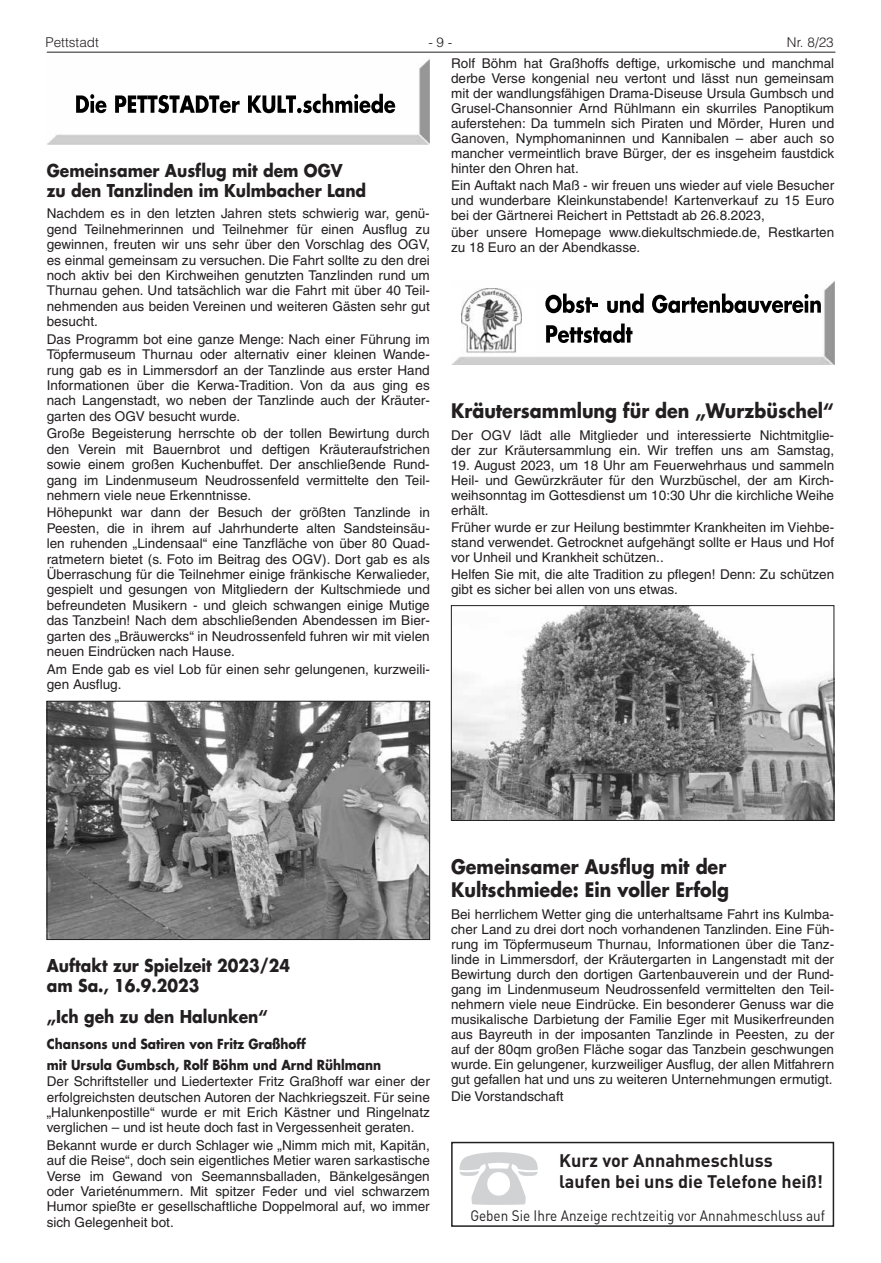
<style>
.page{position:relative;width:881px;height:1263px;background:#fff}
.page>*{position:absolute;margin:0;border:0;box-sizing:border-box;transform-origin:0 0}
.t1{font:700 19.5px/23.4px "Futura LT";color:#231f20;scale:.9 1}
.t2{font:700 18px "DIN";color:#231f20}
.t3{font:700 17.25px/20px "Futura LT";color:#231f20;scale:.9 1}
.t4{font:15px "DIN";color:#231f20;scale:.9 1}
.t5{font:13.5px/15.5px "Helvetica LT";color:#231f20;text-align:justify}
.t6{font:700 13.5px/20.7px "Futura LT";color:#231f20;scale:.9 1}
.t7{font:300 13.5px "Helvetica LT";color:#231f20}
</style>
<div class="page">
<hr style="left:47px;top:52px;width:788px;height:1px;background:#231f20">
<img style="left:451px;top:282px;width:382px;height:83px">
<div style="left:451px;top:288px;width:84px;height:66px;background:#fff"></div>
<img style="left:461px;top:288px;width:60px;height:65px">
<svg style="left:545px;top:294px;width:53px;height:19px"></svg>
<svg style="left:607px;top:294px;width:36px;height:19px"></svg>
<svg style="left:651px;top:294px;width:169px;height:19px"></svg>
<svg style="left:546px;top:323px;width:86px;height:20px"></svg>
<img style="left:453px;top:607px;width:378px;height:212px">
<div style="left:451px;top:605px;width:382px;height:216px;border:1px solid #231f20"></div>
<img style="left:47px;top:59px;width:382px;height:85px">
<svg style="left:76px;top:94px;width:30px;height:19px"></svg>
<svg style="left:115px;top:95px;width:124px;height:18px"></svg>
<svg style="left:248px;top:94px;width:147px;height:19px"></svg>
<img style="left:49px;top:703px;width:378px;height:235px">
<div style="left:47px;top:701px;width:382px;height:239px;border:1px solid #231f20"></div>
<div style="left:451px;top:1142px;width:382px;height:85px;border:2px solid #231f20"></div>
<p class="t7" style="left:45px;top:34px;width:55px">Pettstadt</p>
<p class="t7" style="left:428px;top:34px;width:26px">- 9 -</p>
<p class="t7" style="left:786px;top:34px;width:48px">Nr. 8/23</p>
<p class="t5" style="left:451px;top:56px;width:384px;line-height:15px">Rolf Böhm hat Graßhoffs deftige, urkomische und manchmal derbe Verse kongenial neu vertont und lässt nun gemeinsam mit der wandlungsfähigen Drama-Diseuse Ursula Gumbsch und Grusel-Chansonnier Arnd Rühlmann ein skurriles Panoptikum auferstehen: Da tummeln sich Piraten und Mörder, Huren und Ganoven, Nymphomaninnen und Kannibalen – aber auch so mancher vermeintlich brave Bürger, der es insgeheim faustdick hinter den Ohren hat.</p>
<p class="t5" style="left:451px;top:178px;width:384px;line-height:15px">Ein Auftakt nach Maß - wir freuen uns wieder auf viele Besucher und wunderbare Kleinkunstabende! Kartenverkauf zu 15 Euro bei der Gärtnerei Reichert in Pettstadt ab 26.8.2023,</p>
<p class="t5" style="left:451px;top:225px;width:384px;line-height:15px">über unsere Homepage www.diekultschmiede.de, Restkarten zu 18 Euro an der Abendkasse.</p>
<p class="t3" style="left:47px;top:160px;width:356px">Gemeinsamer Ausflug mit dem OGV<br>zu den Tanzlinden im Kulmbacher Land</p>
<p class="t5" style="left:47px;top:206px;width:384px">Nachdem es in den letzten Jahren stets schwierig war, genü&shy;gend Teilnehmerinnen und Teilnehmer für einen Ausflug zu gewinnen, freuten wir uns sehr über den Vorschlag des OGV, es einmal gemeinsam zu versuchen. Die Fahrt sollte zu den drei noch aktiv bei den Kirchweihen genutzten Tanzlinden rund um Thurnau gehen. Und tatsächlich war die Fahrt mit über 40 Teil&shy;nehmenden aus beiden Vereinen und weiteren Gästen sehr gut besucht.</p>
<p class="t5" style="left:47px;top:331px;width:384px">Das Programm bot eine ganze Menge: Nach einer Führung im Töpfermuseum Thurnau oder alternativ einer kleinen Wande&shy;rung gab es in Limmersdorf an der Tanzlinde aus erster Hand Informationen über die Kerwa-Tradition. Von da aus ging es nach Langenstadt, wo neben der Tanzlinde auch der Kräuter&shy;garten des OGV besucht wurde.</p>
<p class="t5" style="left:47px;top:426px;width:384px">Große Begeisterung herrschte ob der tollen Bewirtung durch den Verein mit Bauernbrot und deftigen Kräuteraufstrichen sowie einem großen Kuchenbuffet. Der anschließende Rund&shy;gang im Lindenmuseum Neudrossenfeld vermittelte den Teil&shy;nehmern viele neue Erkenntnisse.</p>
<p class="t5" style="left:47px;top:505px;width:384px">Höhepunkt war dann der Besuch der größten Tanzlinde in Peesten, die in ihrem auf Jahrhunderte alten Sandsteinsäu&shy;len ruhenden „Lindensaal“ eine Tanzfläche von über 80 Quad&shy;ratmetern bietet (s. Foto im Beitrag des OGV). Dort gab es als Überraschung für die Teilnehmer einige fränkische Kerwalieder, gespielt und gesungen von Mitgliedern der Kultschmiede und befreundeten Musikern - und gleich schwangen einige Mutige das Tanzbein! Nach dem abschließenden Abendessen im Bier&shy;garten des „Bräuwercks“ in Neudrossenfeld fuhren wir mit vielen neuen Eindrücken nach Hause.</p>
<p class="t5" style="left:47px;top:661px;width:384px">Am Ende gab es viel Lob für einen sehr gelungenen, kurzweili&shy;gen Ausflug.</p>
<h1 class="t1" style="left:451px;top:399px;width:427px">Kräutersammlung für den „Wurzbüschel“</h1>
<p class="t5" style="left:451px;top:427px;width:384px;line-height:15px">Der OGV lädt alle Mitglieder und interessierte Nichtmitglie&shy;der zur Kräutersammlung ein. Wir treffen uns am Samstag,</p>
<p class="t5" style="left:451px;top:457px;width:384px;line-height:15px">19. August 2023, um 18 Uhr am Feuerwehrhaus und sammeln Heil- und Gewürzkräuter für den Wurzbüschel, der am Kirch&shy;weihsonntag im Gottesdienst um 10:30 Uhr die kirchliche Weihe erhält.</p>
<p class="t5" style="left:451px;top:519px;width:384px;line-height:15px">Früher wurde er zur Heilung bestimmter Krankheiten im Viehbe&shy;stand verwendet. Getrocknet aufgehängt sollte er Haus und Hof vor Unheil und Krankheit schützen..</p>
<p class="t5" style="left:451px;top:566px;width:384px;line-height:15px">Helfen Sie mit, die alte Tradition zu pflegen! Denn: Zu schützen gibt es sicher bei allen von uns etwas.</p>
<p class="t3" style="left:47px;top:956px;width:272px">Auftakt zur Spielzeit 2023/24 am Sa., 16.9.2023</p>
<p class="t3" style="left:47px;top:1006px;width:247px">„Ich geh zu den Halunken“</p>
<p class="t6" style="left:47px;top:1033px;width:373px">Chansons und Satiren von Fritz Graßhoff<br>mit Ursula Gumbsch, Rolf Böhm und Arnd Rühlmann</p>
<p class="t5" style="left:47px;top:1073px;width:384px">Der Schriftsteller und Liedertexter Fritz Graßhoff war einer der erfolgreichsten deutschen Autoren der Nachkriegszeit. Für seine „Halunkenpostille“ wurde er mit Erich Kästner und Ringelnatz verglichen – und ist heute doch fast in Vergessenheit geraten.</p>
<p class="t5" style="left:47px;top:1137px;width:384px">Bekannt wurde er durch Schlager wie „Nimm mich mit, Kapitän, auf die Reise“, doch sein eigentliches Metier waren sarkastische Verse im Gewand von Seemannsballaden, Bänkelgesängen oder Varieténummern. Mit spitzer Feder und viel schwarzem Humor spießte er gesellschaftliche Doppelmoral auf, wo immer sich Gelegenheit bot.</p>
<h1 class="t1" style="left:451px;top:854px;width:310px">Gemeinsamer Ausflug mit der<br>Kultschmiede: Ein voller Erfolg</h1>
<p class="t5" style="left:451px;top:906px;width:384px;line-height:15px">Bei herrlichem Wetter ging die unterhaltsame Fahrt ins Kulmba&shy;cher Land zu drei dort noch vorhandenen Tanzlinden. Eine Füh&shy;rung im Töpfermuseum Thurnau, Informationen über die Tanz&shy;linde in Limmersdorf, der Kräutergarten in Langenstadt mit der Bewirtung durch den dortigen Gartenbauverein und der Rund&shy;gang im Lindenmuseum Neudrossenfeld vermittelten den Teil&shy;nehmern viele neue Eindrücke. Ein besonderer Genuss war die musikalische Darbietung der Familie Eger mit Musikerfreunden aus Bayreuth in der imposanten Tanzlinde in Peesten, zu der auf der 80qm großen Fläche sogar das Tanzbein geschwungen wurde. Ein gelungener, kurzweiliger Ausflug, der allen Mitfahrern gut gefallen hat und uns zu weiteren Unternehmungen ermutigt.</p>
<p class="t5" style="left:451px;top:1088px;width:114px">Die Vorstandschaft</p>
<h2 class="t2" style="left:559px;top:1148px;width:215px">Kurz vor Annahmeschluss</h2>
<h2 class="t2" style="left:559px;top:1170px;width:265px">laufen bei uns die Telefone heiß!</h2>
<p class="t4" style="left:470px;top:1206px;width:395px">Geben Sie Ihre Anzeige rechtzeitig vor Annahmeschluss auf</p>
</div>
